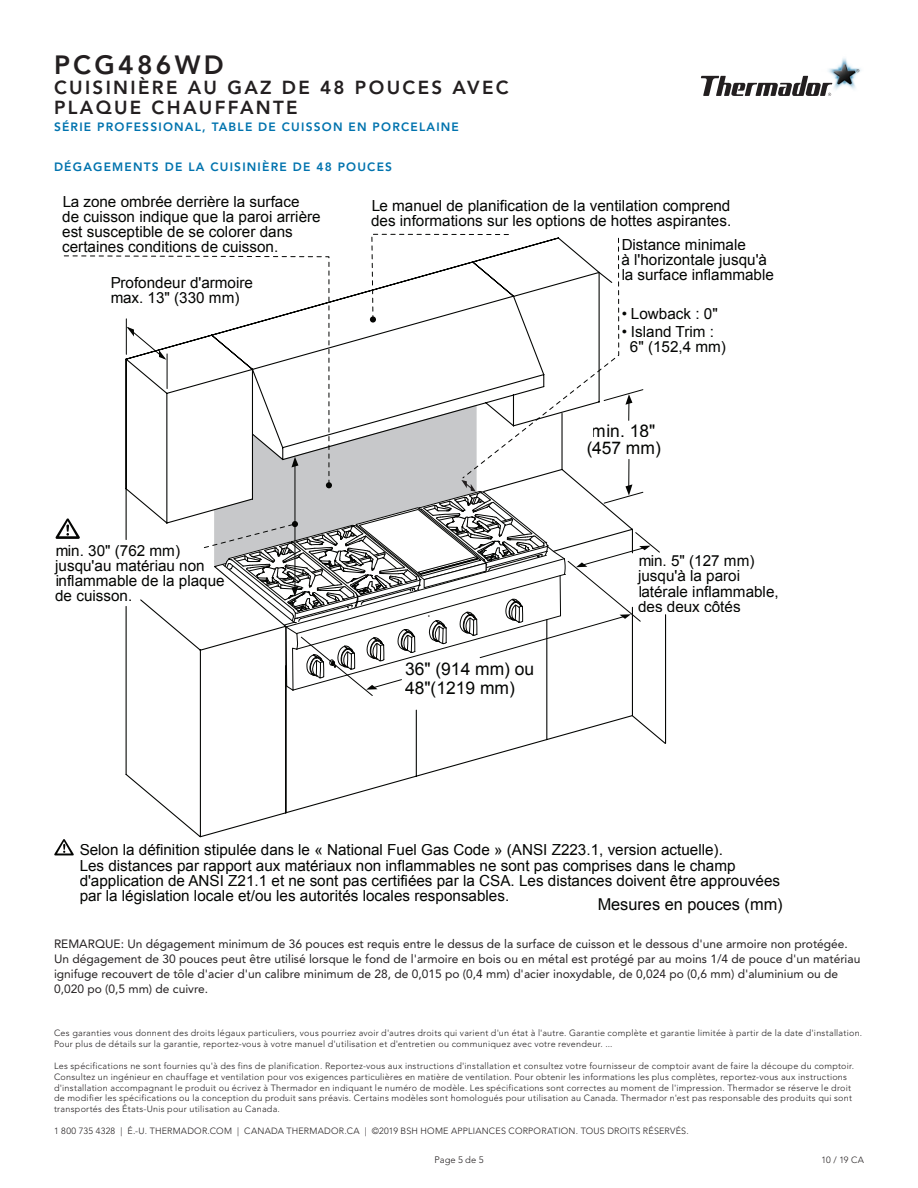
<style>
.page{position:relative;width:918px;height:1188px;background:#fff}
.page>*{position:absolute;margin:0;border:0;box-sizing:border-box;transform-origin:0 0}
.Spec_Page_Title_Mode{font:800 26.25px "Avenir LT Std";letter-spacing:.125em;color:#231f20}
.Spec_Page_Title_Desc{font:800 18.75px/20.2px "Avenir LT Std";letter-spacing:.125em;color:#231f20}
.t1{font:17.4px/17px "Arial";color:#040503;text-align:center}
.t2{font:16.35px "Arial";color:#040503}
.t3{font:15.3px/15.3px "Arial";color:#040503}
.Spec_Page_Body_Copy{font:12px/15px "Avenir LT Std";color:#231f20}
.Spec_Page_Title_Seri{font:800 12px "Avenir LT Std";letter-spacing:.1em;color:#0073ae}
.Spec_Page_Subhead_Bl{font:800 12px "Avenir LT Std";letter-spacing:.1em;color:#0073ae}
.t4{font:300 9.3px "Avenir LT Std";color:#231f20}
.t5{font:300 9px/10.8px "Avenir LT Std";letter-spacing:.025em;color:#231f20}
</style>
<div class="page">
<img style="left:828px;top:58px;width:33px;height:32px">
<svg style="left:701px;top:76px;width:131px;height:20px"></svg>
<svg style="left:125px;top:485px;width:508px;height:353px"></svg>
<svg style="left:63px;top:255px;width:140px;height:230px"></svg>
<svg style="left:55px;top:518px;width:25px;height:21px"></svg>
<svg style="left:54px;top:839px;width:20px;height:16px"></svg>
<svg style="left:631px;top:714px;width:36px;height:31px"></svg>
<hr style="left:665px;top:615px;width:1px;height:128px;background:#040503">
<svg style="left:203px;top:234px;width:457px;height:463px"></svg>
<p class="Spec_Page_Title_Mode" style="left:54px;top:49px;width:171px">PCG486WD</p>
<p class="Spec_Page_Title_Desc" style="left:54px;top:78px;width:456px">CUISINIÈRE AU GAZ DE 48 POUCES AVEC<br>PLAQUE CHAUFFANTE</p>
<p class="Spec_Page_Title_Seri" style="left:54px;top:120px;width:406px">SÉRIE PROFESSIONAL, TABLE DE CUISSON EN PORCELAINE</p>
<p class="Spec_Page_Subhead_Bl" style="left:54px;top:160px;width:340px">DÉGAGEMENTS DE LA CUISINIÈRE DE 48 POUCES</p>
<h3 class="t3" style="left:62px;top:194px;width:260px">La zone ombrée derrière la surface<br>de cuisson indique que la paroi arrière est susceptible de se colorer dans certaines conditions de cuisson.</h3>
<h3 class="t3" style="left:110px;top:275px;width:144px">Profondeur d'armoire max. 13" (330 mm)</h3>
<h3 class="t3" style="left:55px;top:543px;width:171px">min. 30" (762 mm) jusqu'au matériau non inflammable de la plaque de cuisson.</h3>
<h3 class="t3" style="left:371px;top:198px;width:362px">Le manuel de planification de la ventilation comprend des informations sur les options de hottes aspirantes.</h3>
<h3 class="t3" style="left:621px;top:237px;width:154px">Distance minimale<br>à l'horizontale jusqu'à la surface inflammable</h3>
<h3 class="t3" style="left:621px;top:306px;width:98px">• Lowback : 0"</h3>
<h3 class="t3" style="left:630px;top:324px;width:98px;text-indent:-8px">• Island Trim :<br>6" (152,4 mm)</h3>
<h3 class="t1" style="left:586px;top:422px;width:76px">min. 18" (457 mm)</h3>
<h3 class="t1" style="left:405px;top:659px;width:131px;line-height:19.6px;text-align:left">36" (914 mm) ou<br>48"(1219 mm)</h3>
<h3 class="t3" style="left:638px;top:553px;width:142px">min. 5" (127 mm) jusqu'à la paroi latérale inflammable, des deux côtés</h3>
<p class="t3" style="left:80px;top:843px;width:702px">Selon la définition stipulée dans le « National Fuel Gas Code » (ANSI Z223.1, version actuelle).<br>Les distances par rapport aux matériaux non inflammables ne sont pas comprises dans le champ d'application de ANSI Z21.1 et ne sont pas certifiées par la CSA. Les distances doivent être approuvées par la législation locale et/ou les autorités locales responsables.</p>
<h3 class="t2" style="left:598px;top:894px;width:187px">Mesures en pouces (mm)</h3>
<p class="Spec_Page_Body_Copy" style="left:54px;top:936px;width:808px">REMARQUE: Un dégagement minimum de 36 pouces est requis entre le dessus de la surface de cuisson et le dessous d'une armoire non protégée.<br>Un dégagement de 30 pouces peut être utilisé lorsque le fond de l'armoire en bois ou en métal est protégé par au moins 1/4 de pouce d'un matériau ignifuge recouvert de tôle d'acier d'un calibre minimum de 28, de 0,015 po (0,4 mm) d'acier inoxydable, de 0,024 po (0,6 mm) d'aluminium ou de 0,020 po (0,5 mm) de cuivre.</p>
<p class="t5" style="left:54px;top:1028px;width:810px">Ces garanties vous donnent des droits légaux particuliers, vous pourriez avoir d'autres droits qui varient d'un état à l'autre. Garantie complète et garantie limitée à partir de la date d'installation.<br>Pour plus de détails sur la garantie, reportez-vous à votre manuel d'utilisation et d'entretien ou communiquez avec votre revendeur. ...</p>
<p class="t5" style="left:54px;top:1060px;width:802px">Les spécifications ne sont fournies qu'à des fins de planification. Reportez-vous aux instructions d'installation et consultez votre fournisseur de comptoir avant de faire la découpe du comptoir.<br>Consultez un ingénieur en chauffage et ventilation pour vos exigences particulières en matière de ventilation. Pour obtenir les informations les plus complètes, reportez-vous aux instructions d'installation accompagnant le produit ou écrivez à Thermador en indiquant le numéro de modèle. Les spécifications sont correctes au moment de l'impression. Thermador se réserve le droit de modifier les spécifications ou la conception du produit sans préavis. Certains modèles sont homologués pour utilisation au Canada. Thermador n'est pas responsable des produits qui sont transportés des États-Unis pour utilisation au Canada.</p>
<p class="t5" style="left:54px;top:1126px;width:636px">1 800 735 4328 | É.-U. THERMADOR.COM | CANADA THERMADOR.CA | ©2019 BSH HOME APPLIANCES CORPORATION. TOUS DROITS RÉSERVÉS.</p>
<p class="t5" style="left:822px;top:1154px;width:44px">10 / 19 CA</p>
<p class="t4" style="left:434px;top:1155px;width:51px">Page 5 de 5</p>
</div>
